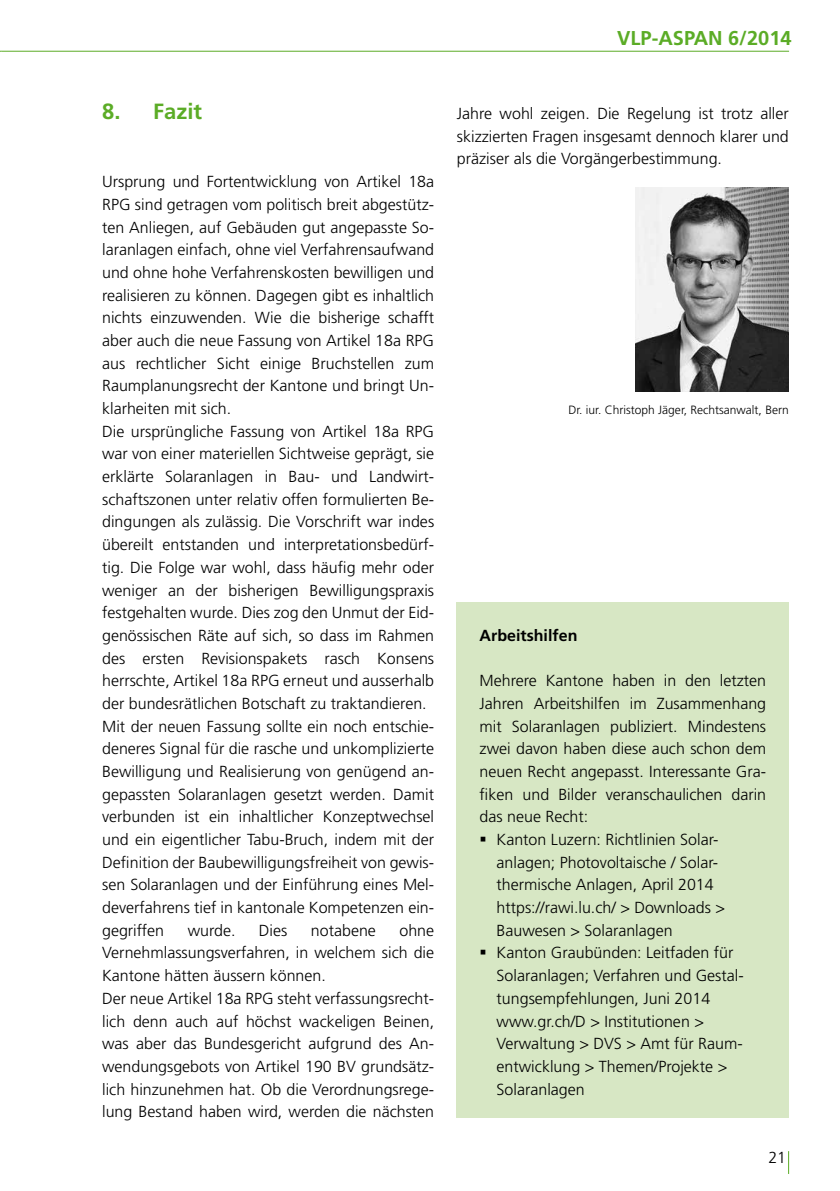
<style>
.page{position:relative;width:840px;height:1191px;background:#fff}
.page>*{position:absolute;margin:0;border:0;box-sizing:border-box;transform-origin:0 0}
.Untertitel_x{font:700 22px "Frutiger LT Std";color:#5bac26}
.t1{font:700 20px "Frutiger LT Std";color:#5bac26}
.Fliesstext{font:300 16px/22.6px "Frutiger LT Std";color:#000;text-align:justify}
.Fliesstext-2{font:700 16px "Frutiger LT Std";color:#000}
.Autor{font:300 12px "Frutiger LT Std";color:#000}
</style>
<div class="page">
<hr style="left:1px;top:51px;width:787px;height:1px;background:#5bac26">
<img style="left:635px;top:187px;width:153px;height:204px">
<div style="left:456px;top:602px;width:332px;height:515px;background:#d7e7c4"></div>
<p class="Untertitel_x" style="left:102px;top:98px;width:101px">8. Fazit</p>
<p class="Fliesstext" style="left:102px;top:170px;width:333px">Ursprung und Fortentwicklung von Artikel 18a RPG sind getragen vom politisch breit abgestütz&shy;ten Anliegen, auf Gebäuden gut angepasste So&shy;laranlagen einfach, ohne viel Verfahrensaufwand und ohne hohe Verfahrenskosten bewilligen und realisieren zu können. Dagegen gibt es inhaltlich nichts einzuwenden. Wie die bisherige schafft aber auch die neue Fassung von Artikel 18a RPG aus rechtlicher Sicht einige Bruchstellen zum Raumplanungsrecht der Kantone und bringt Un&shy;klarheiten mit sich.</p>
<p class="Fliesstext" style="left:102px;top:420px;width:333px">Die ursprüngliche Fassung von Artikel 18a RPG war von einer materiellen Sichtweise geprägt, sie erklärte Solaranlagen in Bau- und Landwirt&shy;schaftszonen unter relativ offen formulierten Be&shy;dingungen als zulässig. Die Vorschrift war indes übereilt entstanden und interpretationsbedürf&shy;tig. Die Folge war wohl, dass häufig mehr oder weniger an der bisherigen Bewilligungspraxis festgehalten wurde. Dies zog den Unmut der Eid&shy;genössischen Räte auf sich, so dass im Rahmen des ersten Revisionspakets rasch Konsens herrschte, Artikel 18a RPG erneut und ausserhalb der bundesrätlichen Botschaft zu traktandieren.</p>
<p class="Fliesstext" style="left:102px;top:715px;width:333px">Mit der neuen Fassung sollte ein noch entschie&shy;deneres Signal für die rasche und unkomplizierte Bewilligung und Realisierung von genügend an&shy;gepassten Solaranlagen gesetzt werden. Damit verbunden ist ein inhaltlicher Konzeptwechsel und ein eigentlicher Tabu-Bruch, indem mit der Definition der Baubewilligungsfreiheit von gewis&shy;sen Solaranlagen und der Einführung eines Mel&shy;deverfahrens tief in kantonale Kompetenzen ein&shy;gegriffen</p>
<p class="Fliesstext" style="left:102px;top:919px;width:333px;text-indent:297px">ohne Vernehmlassungsverfahren, in welchem sich die Kantone hätten äussern können.</p>
<p class="Fliesstext" style="left:102px;top:987px;width:333px">Der neue Artikel 18a RPG steht verfassungsrecht&shy;lich denn auch auf höchst wackeligen Beinen, was aber das Bundesgericht aufgrund des An&shy;wendungsgebots von Artikel 190 BV grundsätz&shy;lich hinzunehmen hat. Ob die Verordnungsrege&shy;lung Bestand haben wird, werden die nächsten</p>
<p class="Fliesstext" style="left:187px;top:919px;width:49px">wurde.</p>
<p class="Fliesstext" style="left:259px;top:919px;width:30px">Dies</p>
<p class="Fliesstext" style="left:311px;top:919px;width:66px">notabene</p>
<p class="t1" style="left:617px;top:27px;width:176px">VLP-ASPAN 6/2014</p>
<p class="Fliesstext" style="left:456px;top:102px;width:333px">Jahre wohl zeigen. Die Regelung ist trotz aller skizzierten Fragen insgesamt dennoch klarer und präziser als die Vorgängerbestimmung.</p>
<p class="Autor" style="left:568px;top:403px;width:222px">Dr. iur. Christoph Jäger, Rechtsanwalt, Bern</p>
<p class="Fliesstext-2" style="left:479px;top:626px;width:99px">Arbeitshilfen</p>
<p class="Fliesstext" style="left:479px;top:669px;width:288px">Mehrere Kantone haben in den letzten Jahren Arbeitshilfen im Zusammenhang mit Solaranlagen publiziert. Mindestens zwei davon haben diese auch schon dem neuen Recht angepasst. Interessante Gra&shy;fiken und Bilder veranschaulichen darin das neue Recht:</p>
<p class="Fliesstext" style="left:496px;top:828px;width:230px;text-align:left">Kanton Luzern: Richtlinien Solar&shy;anlagen; Photovoltaische / Solar&shy;thermische Anlagen, April 2014 https://rawi.lu.ch/ &gt; Downloads &gt;<br>Bauwesen &gt; Solaranlagen</p>
<p class="Fliesstext" style="left:496px;top:942px;width:248px;text-align:left">Kanton Graubünden: Leitfaden für<br>Solaranlagen; Verfahren und Gestal&shy;tungsempfehlungen, Juni 2014 www.gr.ch/D &gt; Institutionen &gt;<br>Verwaltung &gt; DVS &gt; Amt für Raum&shy;entwicklung &gt; Themen/Projekte &gt;<br>Solaranlagen</p>
<p class="Fliesstext" style="left:768px;top:1146px;width:19px">21</p>
</div>
